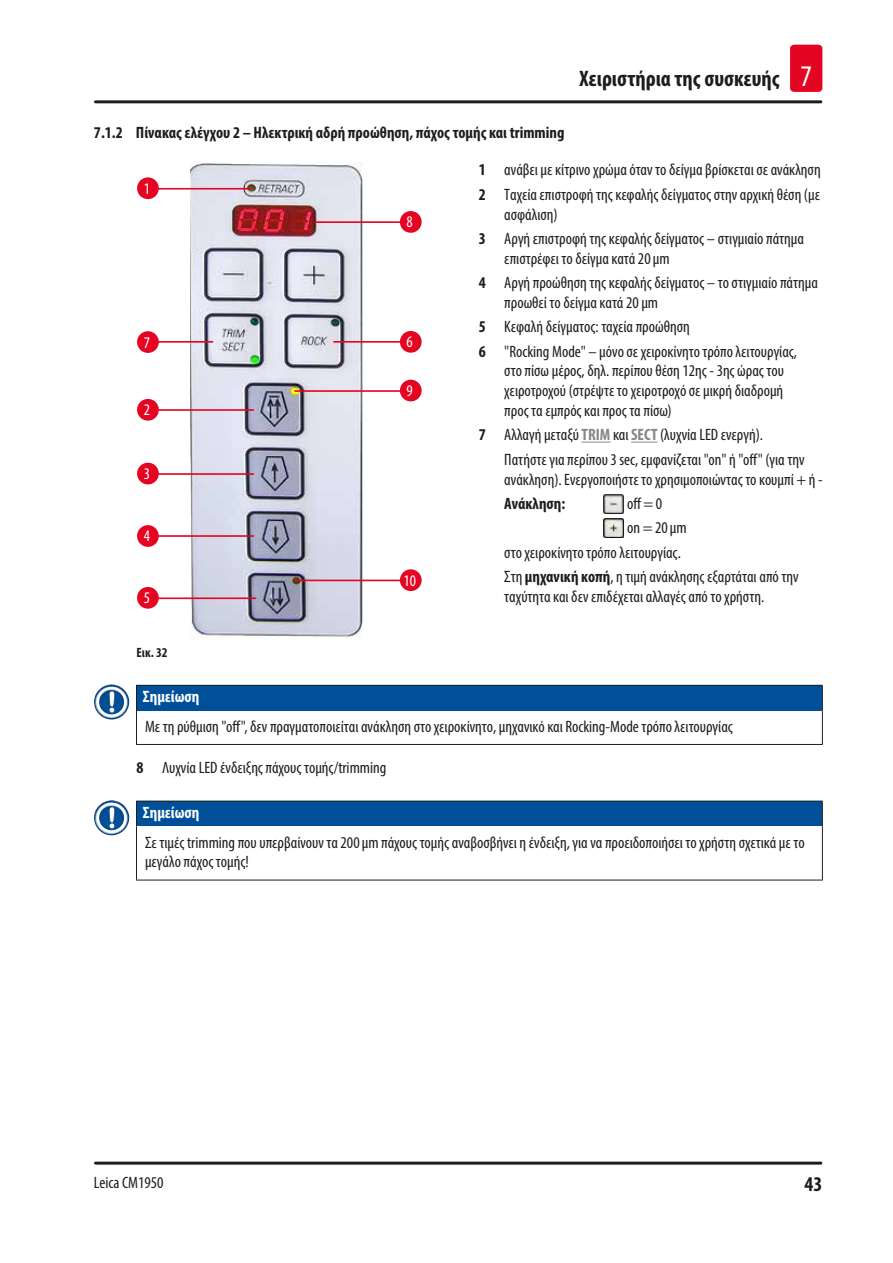
<style>
.page{position:relative;width:893px;height:1263px;background:#fff}
.page>*{position:absolute;margin:0;border:0;box-sizing:border-box;transform-origin:0 0}
.t1{font:700 condensed 22.5px "Myriad Pro";color:#1d1d1b}
.t2{font:700 condensed 21px "Myriad Pro";color:#1d1d1b}
.Table_text{font:condensed 16.5px/19.8px "Myriad Pro";color:#1d1d1b}
.Source_of_danger{font:condensed 16.5px/19.8px "Myriad Pro";color:#1d1d1b}
.Table_heading{font:700 condensed 16.5px "Myriad Pro";color:#1d1d1b}
.Signalword__no_use_a{font:700 condensed 16.5px "Myriad Pro";color:#fff}
.t3{font:condensed 16.2px "Myriad Pro";color:#fff}
.t4{font:700 condensed 13.5px "Myriad Pro";color:#1d1d1b}
.s1{font-weight:400;font-size:30px;color:#fff}
.s2{font-weight:700;color:#878787}
.s3{font-weight:700}
</style>
<div class="page">
<hr style="left:95px;top:100px;width:726px;height:3px;background:#1d1d1b">
<hr style="left:95px;top:1161px;width:726px;height:3px;background:#1d1d1b">
<div style="left:790px;top:45px;width:32px;height:47px;background:#e40522;border-radius:4px"></div>
<img style="left:190px;top:163px;width:174px;height:475px">
<div style="left:137px;top:177px;width:22px;height:22px;background:#e40522;border-radius:50%"></div>
<div style="left:137px;top:399px;width:22px;height:22px;background:#e40522;border-radius:50%"></div>
<div style="left:137px;top:331px;width:22px;height:22px;background:#e40522;border-radius:50%"></div>
<div style="left:137px;top:463px;width:22px;height:21px;background:#e40522;border-radius:50%"></div>
<div style="left:400px;top:211px;width:22px;height:22px;background:#e40522;border-radius:50%"></div>
<div style="left:137px;top:525px;width:22px;height:22px;background:#e40522;border-radius:50%"></div>
<div style="left:400px;top:331px;width:22px;height:22px;background:#e40522;border-radius:50%"></div>
<div style="left:400px;top:380px;width:22px;height:21px;background:#e40522;border-radius:50%"></div>
<div style="left:400px;top:569px;width:22px;height:22px;background:#e40522;border-radius:50%"></div>
<div style="left:137px;top:587px;width:22px;height:22px;background:#e40522;border-radius:50%"></div>
<hr style="left:158px;top:188px;width:93px;height:2px;background:#e40522">
<hr style="left:154px;top:341px;width:59px;height:2px;background:#e40522">
<hr style="left:334px;top:341px;width:70px;height:2px;background:#e40522">
<hr style="left:315px;top:221px;width:87px;height:2px;background:#e40522">
<hr style="left:155px;top:409px;width:98px;height:2px;background:#e40522">
<hr style="left:295px;top:390px;width:108px;height:2px;background:#e40522">
<hr style="left:155px;top:473px;width:98px;height:2px;background:#e40522">
<hr style="left:155px;top:535px;width:98px;height:2px;background:#e40522">
<hr style="left:155px;top:597px;width:101px;height:2px;background:#e40522">
<hr style="left:296px;top:580px;width:108px;height:1px;background:#e40522">
<svg style="left:582px;top:442px;width:28px;height:1px"></svg>
<svg style="left:631px;top:442px;width:26px;height:1px"></svg>
<div style="left:136px;top:685px;width:686px;height:26px;background:#005099"></div>
<hr style="left:136px;top:711px;width:1px;height:33px;background:#1d1d1b">
<hr style="left:822px;top:711px;width:1px;height:33px;background:#1d1d1b">
<hr style="left:136px;top:744px;width:687px;height:1px;background:#1d1d1b">
<hr style="left:136px;top:685px;width:687px;height:1px;background:#1d1d1b">
<svg style="left:136px;top:686px;width:1px;height:25px"></svg>
<svg style="left:822px;top:686px;width:1px;height:25px"></svg>
<img style="left:94px;top:684px;width:26px;height:36px">
<div style="left:136px;top:801px;width:686px;height:26px;background:#005099"></div>
<hr style="left:136px;top:827px;width:1px;height:53px;background:#1d1d1b">
<hr style="left:822px;top:827px;width:1px;height:53px;background:#1d1d1b">
<hr style="left:136px;top:880px;width:687px;height:1px;background:#1d1d1b">
<hr style="left:136px;top:801px;width:687px;height:1px;background:#1d1d1b">
<svg style="left:136px;top:801px;width:1px;height:26px"></svg>
<svg style="left:822px;top:801px;width:1px;height:26px"></svg>
<img style="left:94px;top:800px;width:26px;height:35px">
<img style="left:604px;top:494px;width:19px;height:19px">
<img style="left:604px;top:518px;width:19px;height:20px">
<p class="Table_heading" style="left:94px;top:122px;width:472px">7.1.2 Πίνακας ελέγχου 2 – Ηλεκτρική αδρή προώθηση, πάχος τομής και trimming</p>
<h1 class="t1" style="left:579px;top:65px;width:234px">Χειριστήρια της συσκευής <span class="s1">7</span></h1>
<p class="t3" style="left:144px;top:179px;width:8px">1</p>
<p class="t3" style="left:144px;top:332px;width:8px">7</p>
<p class="t3" style="left:144px;top:400px;width:8px">2</p>
<p class="t3" style="left:144px;top:464px;width:8px">3</p>
<p class="t3" style="left:144px;top:526px;width:8px">4</p>
<p class="t3" style="left:144px;top:588px;width:8px">5</p>
<p class="t4" style="left:136px;top:644px;width:33px">Εικ. 32</p>
<p class="t3" style="left:407px;top:212px;width:8px">8</p>
<p class="t3" style="left:407px;top:332px;width:8px">6</p>
<p class="t3" style="left:407px;top:381px;width:8px">9</p>
<p class="t3" style="left:403px;top:570px;width:14px">10</p>
<p class="Table_heading" style="left:479px;top:160px;width:9px">1</p>
<p class="Table_text" style="left:504px;top:160px;width:318px">ανάβει με κίτρινο χρώμα όταν το δείγμα βρίσκεται σε ανάκληση</p>
<p class="Table_heading" style="left:479px;top:184px;width:9px">2</p>
<p class="Table_text" style="left:504px;top:184px;width:317px">Ταχεία επιστροφή της κεφαλής δείγματος στην αρχική θέση (με ασφάλιση)</p>
<p class="Table_heading" style="left:479px;top:228px;width:9px">3</p>
<p class="Table_text" style="left:504px;top:228px;width:301px">Αργή επιστροφή της κεφαλής δείγματος – στιγμιαίο πάτημα επιστρέφει το δείγμα κατά 20μm</p>
<p class="Table_heading" style="left:479px;top:272px;width:9px">4</p>
<p class="Table_text" style="left:504px;top:273px;width:315px">Αργή προώθηση της κεφαλής δείγματος – το στιγμιαίο πάτημα προωθεί το δείγμα κατά 20 μm</p>
<p class="Table_heading" style="left:479px;top:316px;width:9px">5</p>
<p class="Table_text" style="left:504px;top:317px;width:187px">Κεφαλή δείγματος: ταχεία προώθηση</p>
<p class="Table_heading" style="left:479px;top:341px;width:9px">6</p>
<p class="Table_text" style="left:504px;top:341px;width:294px">"Rocking Mode" – μόνο σε χειροκίνητο τρόπο λειτουργίας, στο πίσω μέρος, δηλ. περίπου θέση 12ης - 3ης ώρας του χειροτροχού (στρέψτε το χειροτροχό σε μικρή διαδρομή προς τα εμπρός και προς τα πίσω)</p>
<p class="Table_heading" style="left:479px;top:425px;width:9px">7</p>
<p class="Table_text" style="left:504px;top:425px;width:260px">Αλλαγή μεταξύ <span class="s2">TRIM</span> και <span class="s2">SECT</span> (λυχνία LED ενεργή).</p>
<p class="Table_text" style="left:504px;top:449px;width:320px">Πατήστε για περίπου 3 sec, εμφανίζεται "on" ή "off" (για την ανάκληση). Ενεργοποιήστε το χρησιμοποιώντας το κουμπί + ή -</p>
<p class="Table_heading" style="left:504px;top:493px;width:62px">Ανάκληση:</p>
<p class="Table_text" style="left:627px;top:493px;width:37px">off = 0</p>
<p class="Table_text" style="left:627px;top:518px;width:61px">on = 20μm</p>
<p class="Table_text" style="left:504px;top:542px;width:178px">στο χειροκίνητο τρόπο λειτουργίας.</p>
<p class="Table_text" style="left:504px;top:567px;width:296px">Στη <span class="s3">μηχανική κοπή</span>, η τιμή ανάκλησης εξαρτάται από την ταχύτητα και δεν επιδέχεται αλλαγές από το χρήστη.</p>
<p class="Signalword__no_use_a" style="left:143px;top:686px;width:58px">Σημείωση</p>
<p class="Source_of_danger" style="left:145px;top:716px;width:589px">Με τη ρύθμιση "off", δεν πραγματοποιείται ανάκληση στο χειροκίνητο, μηχανικό και Rocking-Mode τρόπο λειτουργίας</p>
<p class="Table_heading" style="left:136px;top:758px;width:9px">8</p>
<p class="Table_text" style="left:162px;top:758px;width:226px">Λυχνία LED ένδειξης πάχους τομής/trimming</p>
<p class="Signalword__no_use_a" style="left:143px;top:802px;width:58px">Σημείωση</p>
<p class="Source_of_danger" style="left:145px;top:832px;width:661px">Σε τιμές trimming που υπερβαίνουν τα 200μm πάχους τομής αναβοσβήνει η ένδειξη, για να προειδοποιήσει το χρήστη σχετικά με το μεγάλο πάχος τομής!</p>
<p class="Table_text" style="left:94px;top:1172px;width:71px">Leica CM1950</p>
<p class="t2" style="left:804px;top:1171px;width:19px">43</p>
</div>
